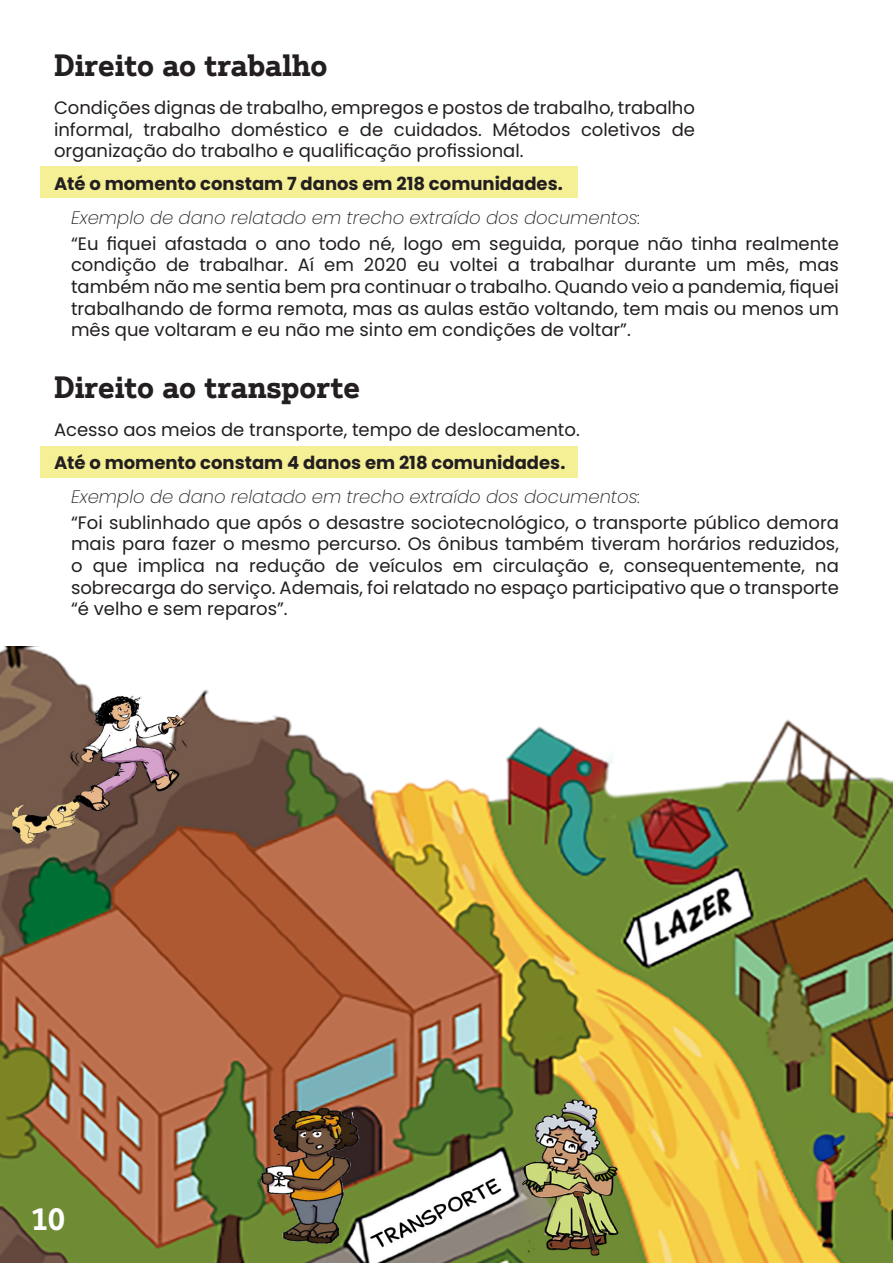
<style>
.page{position:relative;width:893px;height:1263px;background:#fff}
.page>*{position:absolute;margin:0;border:0;box-sizing:border-box;transform-origin:0 0}
.Direitos{font:700 30px "Justus Pro";color:#231f20}
.Direitos-2{font:700 30px "Justus Pro";color:#fff}
.Texto_Dano{font:18px/21.6px "Poppins";color:#231f20;text-align:justify}
.Texto_Direito{font:18px/21.6px "Poppins";color:#231f20;text-align:justify}
.Exemplo_Dano{font:italic 200 18px "Poppins";color:#231f20}
.Destaque{font:700 18px "Poppins";color:#231f20}
</style>
<div class="page">
<img style="left:0;top:646px;width:893px;height:617px">
<div style="left:40px;top:166px;width:538px;height:31px;background:#f5f096"></div>
<div style="left:40px;top:447px;width:538px;height:31px;background:#f5f096"></div>
<svg style="left:612px;top:680px;width:281px;height:109px"></svg>
<p class="Direitos" style="left:54px;top:45px;width:275px">Direito ao trabalho</p>
<p class="Texto_Direito" style="left:54px;top:97px;width:642px">Condições dignas de trabalho, empregos e postos de trabalho, trabalho informal, trabalho doméstico e de cuidados. Métodos coletivos de organização do trabalho e qualificação profissional.</p>
<p class="Destaque" style="left:54px;top:173px;width:510px">Até o momento constam 7 danos em 218 comunidades.</p>
<p class="Exemplo_Dano" style="left:71px;top:207px;width:571px">Exemplo de dano relatado em trecho extraído dos documentos:</p>
<p class="Texto_Dano" style="left:71px;top:233px;width:769px">“Eu fiquei afastada o ano todo né, logo em seguida, porque não tinha realmente condição de trabalhar. Aí em 2020 eu voltei a trabalhar durante um mês, mas também não me sentia bem pra continuar o trabalho. Quando veio a pandemia, fiquei trabalhando de forma remota, mas as aulas estão voltando, tem mais ou menos um mês que voltaram e eu não me sinto em condições de voltar”.</p>
<p class="Direitos" style="left:54px;top:368px;width:308px">Direito ao transporte</p>
<p class="Texto_Direito" style="left:54px;top:419px;width:527px">Acesso aos meios de transporte, tempo de deslocamento.</p>
<p class="Destaque" style="left:54px;top:452px;width:513px">Até o momento constam 4 danos em 218 comunidades.</p>
<p class="Exemplo_Dano" style="left:71px;top:486px;width:571px">Exemplo de dano relatado em trecho extraído dos documentos:</p>
<p class="Texto_Dano" style="left:71px;top:512px;width:769px">“Foi sublinhado que após o desastre sociotecnológico, o transporte público demora mais para fazer o mesmo percurso. Os ônibus também tiveram horários reduzidos, o que implica na redução de veículos em circulação e, consequentemente, na sobrecarga do serviço. Ademais, foi relatado no espaço participativo que o transporte “é velho e sem reparos”.</p>
<p class="Direitos-2" style="left:32px;top:1200px;width:35px">10</p>
</div>
